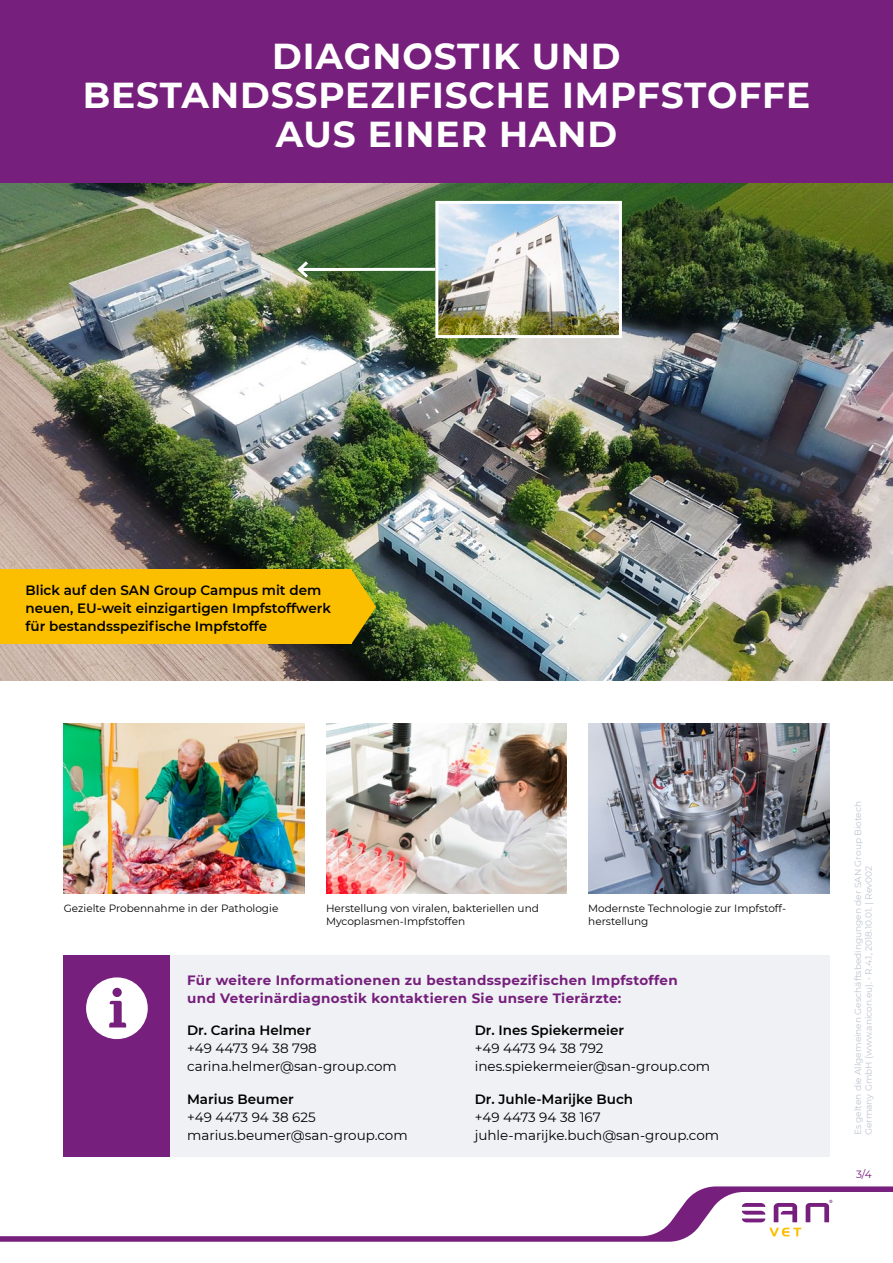
<style>
.page{position:relative;width:893px;height:1263px;background:#fff}
.page>*{position:absolute;margin:0;border:0;box-sizing:border-box;transform-origin:0 0}
.t1{font:700 36px/39px "Montserrat";letter-spacing:.025em;color:#fff;text-align:center}
.Text{font:13.5px/18px "Montserrat";color:#000}
.Text-2{font:600 13.5px/18px "Montserrat";color:#000}
.t2{font:700 13.5px/18px "Montserrat";letter-spacing:.025em;color:#761f7c}
.Bildbeschreibung{font:10.5px/13.5px "Montserrat";color:#000}
.t3{font:10.5px "Montserrat";color:#761f7c}
.t4{font:9px/10.5px "Montserrat";color:#bfc5d1}
.s1{font-weight:600}
.s2{font-weight:400}
</style>
<div class="page">
<svg style="left:0;top:1186px;width:893px;height:56px"></svg>
<svg style="left:769px;top:1228px;width:32px;height:8px"></svg>
<svg style="left:742px;top:1203px;width:23px;height:19px"></svg>
<svg style="left:774px;top:1203px;width:23px;height:19px"></svg>
<svg style="left:806px;top:1200px;width:26px;height:22px"></svg>
<div style="left:170px;top:955px;width:659px;height:202px;background:#eff1f4"></div>
<div style="left:64px;top:955px;width:106px;height:202px;background:#761f7c"></div>
<svg style="left:86px;top:977px;width:62px;height:62px"></svg>
<div style="left:0;top:0;width:893px;height:184px;background:#761f7c"></div>
<img style="left:0;top:183px;width:893px;height:497px">
<img style="left:439px;top:205px;width:179px;height:129px">
<div style="left:435px;top:201px;width:187px;height:137px;border:3px solid #fff"></div>
<hr style="left:299px;top:268px;width:136px;height:3px;background:#fff">
<svg style="left:295px;top:258px;width:16px;height:23px"></svg>
<svg style="left:351px;top:569px;width:25px;height:75px;background:#a39214"></svg>
<div style="left:0;top:569px;width:351px;height:75px;background:#fcbf00"></div>
<img style="left:326px;top:723px;width:241px;height:170px">
<img style="left:588px;top:723px;width:241px;height:170px">
<img style="left:64px;top:723px;width:241px;height:170px">
<h1 class="t1" style="left:83px;top:35px;width:729px">DIAGNOSTIK UND<br>BESTANDSSPEZIFISCHE IMPFSTOFFE<br>AUS EINER HAND</h1>
<p class="Text-2" style="left:26px;top:581px;width:307px">Blick auf den SAN Group Campus mit dem neuen, EU-weit einzigartigen Impfstoffwerk für bestandsspezifische Impfstoffe</p>
<p class="Bildbeschreibung" style="left:64px;top:901px;width:216px">Gezielte Probennahme in der Pathologie</p>
<p class="Bildbeschreibung" style="left:326px;top:901px;width:214px">Herstellung von viralen, bakteriellen und<br>Mycoplasmen-Impfstoffen</p>
<p class="Bildbeschreibung" style="left:588px;top:901px;width:198px">Modernste Technologie zur Impfstoff&shy;herstellung</p>
<h4 class="t2" style="left:187px;top:971px;width:492px">Für weitere Informationenen zu bestandsspezifischen Impfstoffen und Veterinärdiagnostik kontaktieren Sie unsere Tierärzte:</h4>
<p class="Text" style="left:187px;top:1021px;width:211px"><span class="s1">Dr. Carina Helmer<br></span>+49 4473 94 38 798 carina.helmer@san-group.com</p>
<p class="Text" style="left:187px;top:1089px;width:130px"><span class="s1">Marius Beumer </span>+49 4473 94 38 625</p>
<p class="Text" style="left:187px;top:1125px;width:222px">marius.beumer@san-group.com</p>
<p class="Text-2" style="left:475px;top:1021px;width:151px">Dr. Ines Spiekermeier</p>
<p class="Text" style="left:475px;top:1039px;width:130px">+49 4473 94 38 792</p>
<p class="Text" style="left:475px;top:1057px;width:237px">ines.spiekermeier@san-group.com</p>
<p class="Text-2" style="left:475px;top:1089px;width:160px">Dr. Juhle-Marijke Buch <span class="s2">+49 4473 94 38 167</span></p>
<p class="Text" style="left:475px;top:1125px;width:246px">juhle-marijke.buch@san-group.com</p>
<p class="t4" style="left:852px;top:1135px;width:336px;rotate:-90deg">Es gelten die Allgemeinen Geschäftsbedingungen der SAN Group Biotech<br>Germany GmbH (www.anicon.eu). • R.4.1, 2018.10.01. | Rev002</p>
<p class="t3" style="left:856px;top:1167px;width:17px">3/4</p>
</div>
